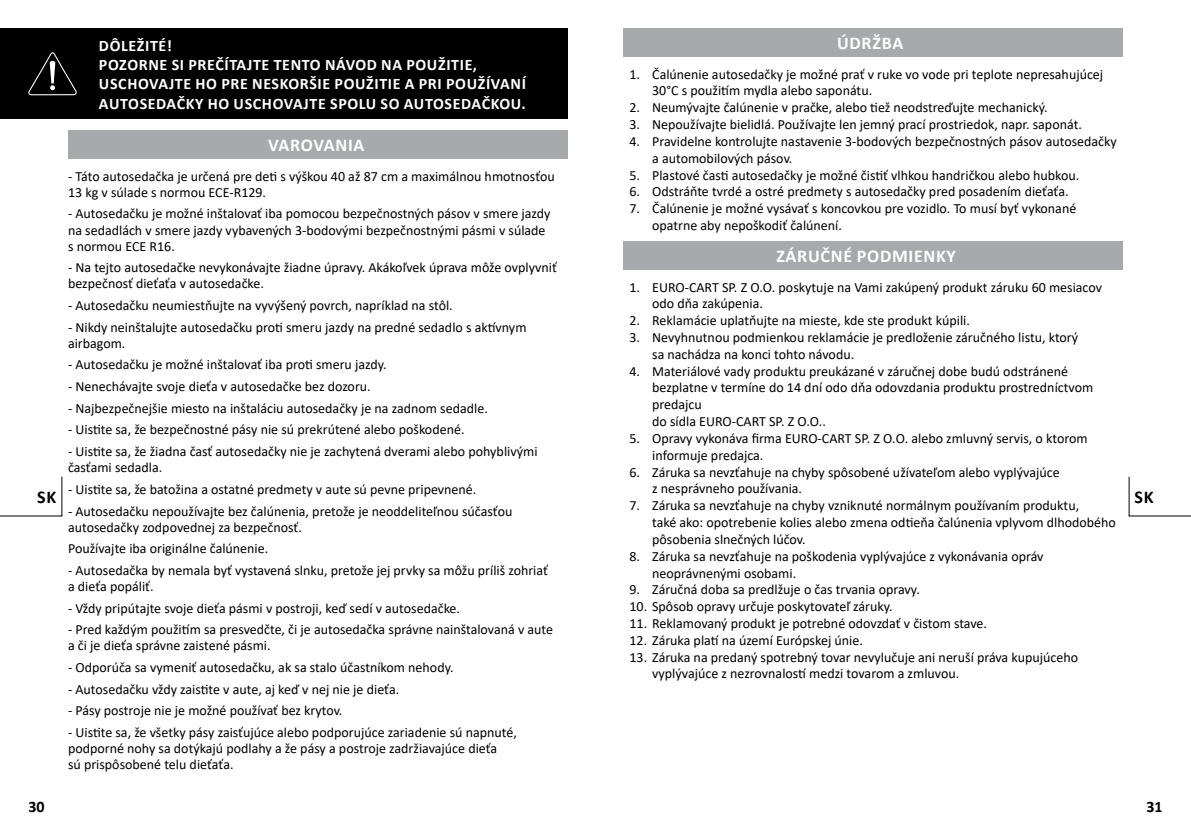
<style>
.page{position:relative;width:1191px;height:840px;background:#fff}
.page>*{position:absolute;margin:0;border:0;box-sizing:border-box;transform-origin:0 0}
.t1{font:700 18px "Calibri";letter-spacing:.04em;color:#fff}
.t2{font:700 18px "Calibri";color:#000}
.t3{font:700 16px/19.2px "Calibri";letter-spacing:.04em;color:#fff}
.t4{font:700 16px "Calibri";color:#000}
.t5{font:14px/16.8px "Calibri";color:#000}
</style>
<div class="page">
<div style="left:0;top:28px;width:567px;height:91px;background:#000"></div>
<svg style="left:28px;top:52px;width:49px;height:43px"></svg>
<div style="left:68px;top:130px;width:499px;height:29px;background:#a7a9ac"></div>
<div style="left:624px;top:28px;width:499px;height:29px;background:#a7a9ac"></div>
<div style="left:624px;top:241px;width:499px;height:28px;background:#a7a9ac"></div>
<svg style="left:1128px;top:476px;width:63px;height:40px"></svg>
<svg style="left:0;top:476px;width:63px;height:40px"></svg>
<p class="t1" style="left:837px;top:31px;width:68px">ÚDRŽBA</p>
<p class="t3" style="left:99px;top:36px;width:428px">DÔLEŽITÉ!<br>POZORNE SI PREČÍTAJTE TENTO NÁVOD NA POUŽITIE, USCHOVAJTE HO PRE NESKORŠIE POUŽITIE A PRI POUŽÍVANÍ AUTOSEDAČKY HO USCHOVAJTE SPOLU SO AUTOSEDAČKOU.</p>
<p class="t5" style="left:652px;top:65px;width:452px;text-indent:-23px">1. Čalúnenie autosedačky je možné prať v ruke vo vode pri teplote nepresahujúcej<br>30°C s použitím mydla alebo saponátu.</p>
<p class="t5" style="left:629px;top:99px;width:420px">2. Neumývajte čalúnenie v pračke, alebo tiež neodstreďujte mechanický.</p>
<p class="t5" style="left:629px;top:116px;width:454px">3. Nepoužívajte bielidlá. Používajte len jemný prací prostriedok, napr. saponát.</p>
<p class="t5" style="left:652px;top:132px;width:466px;text-indent:-23px">4. Pravidelne kontrolujte nastavenie 3-bodových bezpečnostných pásov autosedačky a automobilových pásov.</p>
<p class="t5" style="left:629px;top:166px;width:451px">5. Plastové časti autosedačky je možné čistiť vlhkou handričkou alebo hubkou.</p>
<p class="t5" style="left:629px;top:183px;width:440px">6. Odstráňte tvrdé a ostré predmety s autosedačky pred posadením dieťaťa.</p>
<p class="t5" style="left:652px;top:200px;width:425px;text-indent:-23px">7. Čalúnenie je možné vysávať s koncovkou pre vozidlo. To musí byť vykonané opatrne aby nepoškodiť čalúnení.</p>
<p class="t1" style="left:268px;top:133px;width:23px">VARO</p>
<p class="t1" style="left:313px;top:133px;width:22px">VANIA</p>
<p class="t5" style="left:68px;top:168px;width:488px;line-height:16px">- Táto autosedačka je určená pre deti s výškou 40 až 87 cm a maximálnou hmotnosťou<br>13 kg v súlade s normou ECE-R129.</p>
<p class="t5" style="left:68px;top:205px;width:484px;line-height:16px">- Autosedačku je možné inštalovať iba pomocou bezpečnostných pásov v smere jazdy na sedadlách v smere jazdy vybavených 3-bodovými bezpečnostnými pásmi v súlade s normou ECE R16.</p>
<p class="t5" style="left:68px;top:259px;width:490px;line-height:16px">- Na tejto autosedačke nevykonávajte žiadne úpravy. Akákoľvek úprava môže ovplyvniť bezpečnosť dieťaťa v autosedačke.</p>
<p class="t5" style="left:68px;top:296px;width:386px">- Autosedačku neumiestňujte na vyvýšený povrch, napríklad na stôl.</p>
<p class="t5" style="left:68px;top:318px;width:460px;line-height:16px">- Nikdy neinštalujte autosedačku proti smeru jazdy na predné sedadlo s aktívnym airbagom.</p>
<p class="t5" style="left:68px;top:356px;width:320px">- Autosedačku je možné inštalovať iba proti smeru jazdy.</p>
<p class="t5" style="left:68px;top:377px;width:304px">- Nenechávajte svoje dieťa v autosedačke bez dozoru.</p>
<p class="t5" style="left:68px;top:399px;width:421px">- Najbezpečnejšie miesto na inštaláciu autosedačky je na zadnom sedadle.</p>
<p class="t5" style="left:68px;top:421px;width:398px">- Uistite sa, že bezpečnostné pásy nie sú prekrútené alebo poškodené.</p>
<p class="t5" style="left:68px;top:443px;width:471px;line-height:16px">- Uistite sa, že žiadna časť autosedačky nie je zachytená dverami alebo pohyblivými časťami sedadla.</p>
<p class="t5" style="left:68px;top:480px;width:410px">- Uistite sa, že batožina a ostatné predmety v aute sú pevne pripevnené.</p>
<p class="t5" style="left:68px;top:502px;width:446px;line-height:16px">- Autosedačku nepoužívajte bez čalúnenia, pretože je neoddeliteľnou súčasťou autosedačky zodpovednej za bezpečnosť.</p>
<p class="t5" style="left:68px;top:539px;width:202px">Používajte iba originálne čalúnenie.</p>
<p class="t5" style="left:68px;top:561px;width:481px;line-height:16px">- Autosedačka by nemala byť vystavená slnku, pretože jej prvky sa môžu príliš zohriať a dieťa popáliť.</p>
<p class="t5" style="left:68px;top:599px;width:393px">- Vždy pripútajte svoje dieťa pásmi v postroji, keď sedí v autosedačke.</p>
<p class="t5" style="left:68px;top:621px;width:486px;line-height:16px">- Pred každým použitím sa presvedčte, či je autosedačka správne nainštalovaná v aute a či je dieťa správne zaistené pásmi.</p>
<p class="t5" style="left:68px;top:658px;width:387px">- Odporúča sa vymeniť autosedačku, ak sa stalo účastníkom nehody.</p>
<p class="t5" style="left:68px;top:680px;width:333px">- Autosedačku vždy zaistite v aute, aj keď v nej nie je dieťa.</p>
<p class="t5" style="left:68px;top:701px;width:276px">- Pásy postroje nie je možné používať bez krytov.</p>
<p class="t5" style="left:68px;top:723px;width:450px;line-height:16px">- Uistite sa, že všetky pásy zaisťujúce alebo podporujúce zariadenie sú napnuté, podporné nohy sa dotýkajú podlahy a že pásy a postroje zadržiavajúce dieťa<br>sú prispôsobené telu dieťaťa.</p>
<p class="t1" style="left:776px;top:243px;width:181px">ZÁRUČNÉ PODMIENKY</p>
<p class="t5" style="left:652px;top:278px;width:451px;text-indent:-23px">1. EURO-CART SP. Z O.O. poskytuje na Vami zakúpený produkt záruku 60 mesiacov odo dňa zakúpenia.</p>
<p class="t5" style="left:629px;top:311px;width:342px">2. Reklamácie uplatňujte na mieste, kde ste produkt kúpili.</p>
<p class="t5" style="left:652px;top:328px;width:427px;text-indent:-23px">3. Nevyhnutnou podmienkou reklamácie je predloženie záručného listu, ktorý sa nachádza na konci tohto návodu.</p>
<p class="t5" style="left:652px;top:362px;width:442px;text-indent:-23px">4. Materiálové vady produktu preukázané v záručnej dobe budú odstránené bezplatne v termíne do 14 dní odo dňa odovzdania produktu prostredníctvom predajcu<br>do sídla EURO-CART SP. Z O.O..</p>
<p class="t5" style="left:652px;top:429px;width:437px;text-indent:-23px">5. Opravy vykonáva firma EURO-CART SP. Z O.O. alebo zmluvný servis, o ktorom informuje predajca.</p>
<p class="t5" style="left:652px;top:463px;width:409px;text-indent:-23px">6. Záruka sa nevzťahuje na chyby spôsobené užívateľom alebo vyplývajúce z nesprávneho používania.</p>
<p class="t5" style="left:652px;top:496px;width:465px;text-indent:-23px">7. Záruka sa nevzťahuje na chyby vzniknuté normálnym používaním produktu,<br>také ako: opotrebenie kolies alebo zmena odtieňa čalúnenia vplyvom dlhodobého pôsobenia slnečných lúčov.</p>
<p class="t5" style="left:652px;top:547px;width:393px;text-indent:-23px">8. Záruka sa nevzťahuje na poškodenia vyplývajúce z vykonávania opráv neoprávnenými osobami.</p>
<p class="t5" style="left:629px;top:580px;width:292px">9. Záručná doba sa predlžuje o čas trvania opravy.</p>
<p class="t5" style="left:629px;top:597px;width:265px">10. Spôsob opravy určuje poskytovateľ záruky.</p>
<p class="t5" style="left:629px;top:614px;width:359px">11. Reklamovaný produkt je potrebné odovzdať v čistom stave.</p>
<p class="t5" style="left:629px;top:631px;width:235px">12. Záruka platí na území Európskej únie.</p>
<p class="t5" style="left:652px;top:647px;width:427px;text-indent:-23px">13. Záruka na predaný spotrebný tovar nevylučuje ani neruší práva kupujúceho vyplývajúce z nezrovnalostí medzi tovarom a zmluvou.</p>
<p class="t2" style="left:37px;top:483px;width:21px">sk</p>
<p class="t2" style="left:1134px;top:483px;width:21px">sk</p>
<p class="t4" style="left:28px;top:794px;width:18px">30</p>
<p class="t4" style="left:1146px;top:794px;width:18px">31</p>
</div>
